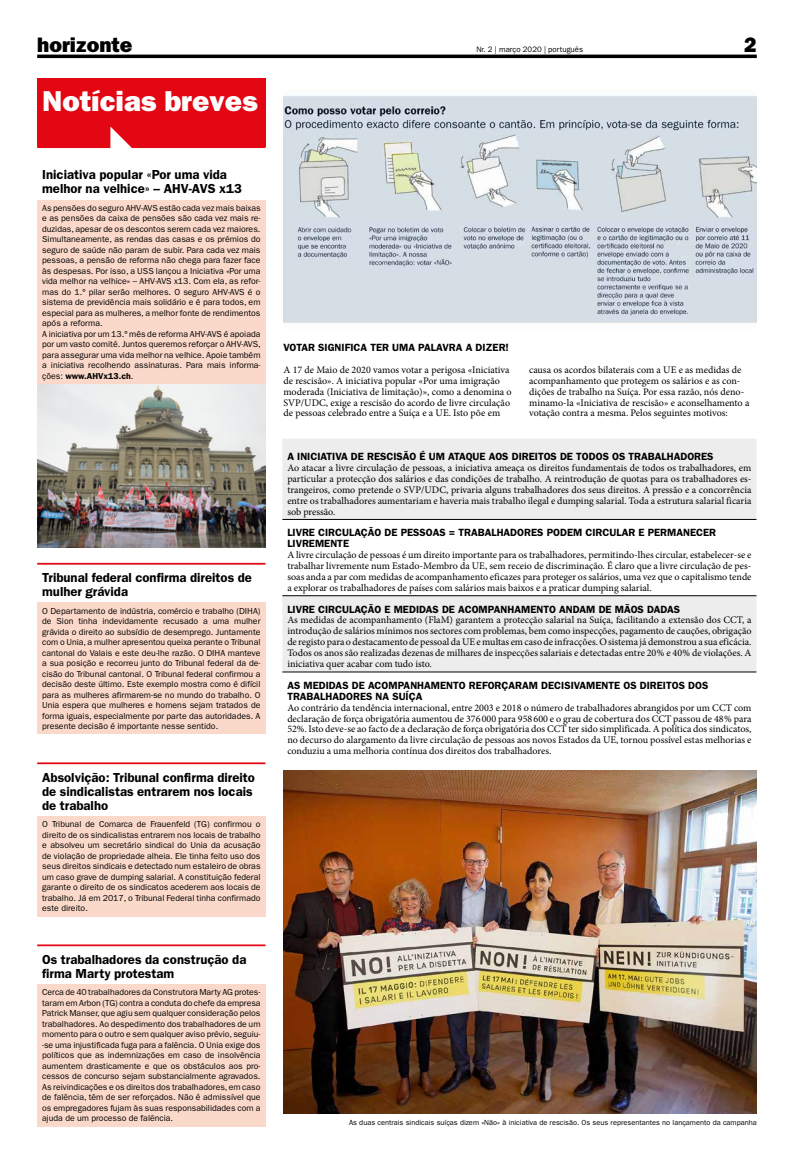
<style>
.page{position:relative;width:794px;height:1166px;background:#fff}
.page>*{position:absolute;margin:0;border:0;box-sizing:border-box;transform-origin:0 0}
.t1{font:800 28.88px "Franklin Gothic LT Pro";color:#fff}
.t2{font:800 21px "Franklin Gothic LT Pro";color:#000}
.t3{font:13.12px/14px "Franklin Gothic LT Pro Dm";color:#000}
.t4{font:10.5px/10.9px "Franklin Gothic LT Pro Dm";color:#000}
.t5{font:10.06px/10.9px "Minion Pro";color:#000;text-align:justify}
.t6{font:8.75px/10.5px "Franklin Gothic LT Pro";color:#000;text-align:justify}
.t7{font:8.75px "Franklin Gothic LT Pro Dm";color:#000}
.t8{font:7.88px "Franklin Gothic LT Pro";letter-spacing:.005em;color:#000}
.t9{font:7.44px "Franklin Gothic LT Pro";color:#000}
.s1{font-family:"Franklin Gothic LT Pro"}
</style>
<div class="page">
<hr style="left:37px;top:55px;width:719px;height:3px;background:#000">
<div style="left:37px;top:79px;width:228px;height:68px;background:#e30613"></div>
<hr style="left:37px;top:146px;width:228px;height:2px;background:#e30613">
<div style="left:37px;top:200px;width:228px;height:132px;background:#fbd9ca"></div>
<div style="left:37px;top:326px;width:228px;height:58px;background:#fbd9ca"></div>
<hr style="left:37px;top:563px;width:228px;height:2px;background:#e30613">
<div style="left:37px;top:602px;width:228px;height:132px;background:#fbd9ca"></div>
<hr style="left:37px;top:762px;width:228px;height:2px;background:#e30613">
<div style="left:37px;top:816px;width:228px;height:100px;background:#fbd9ca"></div>
<hr style="left:37px;top:944px;width:228px;height:2px;background:#e30613">
<div style="left:37px;top:984px;width:228px;height:142px;background:#fbd9ca"></div>
<svg style="left:110px;top:126px;width:22px;height:22px"></svg>
<img style="left:283px;top:95px;width:473px;height:228px">
<img style="left:37px;top:384px;width:228px;height:163px">
<svg style="left:282px;top:439px;width:474px;height:233px;fill:#ededed"></svg>
<hr style="left:282px;top:519px;width:474px;height:1px;background:#000">
<hr style="left:282px;top:595px;width:474px;height:1px;background:#000">
<hr style="left:282px;top:672px;width:474px;height:1px;background:#000">
<img style="left:283px;top:770px;width:473px;height:343px">
<h2 class="t2" style="left:37px;top:32px;width:97px">horizonte</h2>
<p class="t8" style="left:476px;top:44px;width:108px">Nr. 2 | março 2020 | português</p>
<h2 class="t2" style="left:744px;top:32px;width:14px">2</h2>
<h1 class="t1" style="left:42px;top:84px;width:217px">Notícias breves</h1>
<h3 class="t3" style="left:42px;top:168px;width:201px">Iniciativa popular «Por uma vida melhor na velhice» – AHV-AVS x13</h3>
<p class="t6" style="left:42px;top:203px;width:220px;text-align:left">As pensões do seguro AHV-AVS estão cada vez mais baixas e as pensões da caixa de pensões são cada vez mais re&shy;duzidas, apesar de os descontos serem cada vez maiores.<br>Simultaneamente, as rendas das casas e os prémios do seguro de saúde não param de subir. Para cada vez mais pessoas, a pensão de reforma não chega para fazer face às despesas. Por isso, a USS lançou a Iniciativa «Por uma vida melhor na velhice» – AHV-AVS x13. Com ela, as refor&shy;mas do 1.º pilar serão melhores. O seguro AHV-AVS é o sistema de previdência mais solidário e é para todos, em especial para as mulheres, a melhor fonte de rendimentos após a reforma.<br>A iniciativa por um 13.º mês de reforma AHV-AVS é apoiada por um vasto comité. Juntos queremos reforçar o AHV-AVS, para assegurar uma vida melhor na velhice. Apoie também a iniciativa recolhendo assinaturas. Para mais informa-</p>
<p class="t7" style="left:42px;top:371px;width:93px"><span class="s1">ções:</span> www.AHVx13.ch<span class="s1">.</span></p>
<h3 class="t3" style="left:42px;top:570px;width:211px">Tribunal federal confirma direitos de mulher grávida</h3>
<p class="t6" style="left:42px;top:605px;width:220px">O Departamento de indústria, comércio e trabalho (DIHA) de Sion tinha indevidamente recusado a uma mulher grávida o direito ao subsídio de desemprego. Juntamente com o Unia, a mulher apresentou queixa perante o Tribunal cantonal do Valais e este deu-lhe razão. O DIHA manteve a sua posição e recorreu junto do Tribunal federal da de&shy;cisão do Tribunal cantonal. O Tribunal federal confirmou a decisão deste último. Este exemplo mostra como é difícil para as mulheres afirmarem-se no mundo do trabalho. O Unia espera que mulheres e homens sejam tratados de forma iguais, especialmente por parte das autoridades. A presente decisão é importante nesse sentido.</p>
<h3 class="t3" style="left:42px;top:770px;width:214px">Absolvição: Tribunal confirma direito de sindicalistas entrarem nos locais de trabalho</h3>
<p class="t6" style="left:42px;top:819px;width:220px">O Tribunal de Comarca de Frauenfeld (TG) confirmou o direito de os sindicalistas entrarem nos locais de trabalho e absolveu um secretário sindical do Unia da acusação de violação de propriedade alheia. Ele tinha feito uso dos seus direitos sindicais e detectado num estaleiro de obras um caso grave de dumping salarial. A constituição federal garante o direito de os sindicatos acederem aos locais de trabalho. Já em 2017, o Tribunal Federal tinha confirmado este direito.</p>
<h3 class="t3" style="left:42px;top:952px;width:206px">Os trabalhadores da construção da firma Marty protestam</h3>
<p class="t6" style="left:42px;top:987px;width:220px">Cerca de 40 trabalhadores da Construtora Marty AG protes&shy;taram em Arbon (TG) contra a conduta do chefe da empresa Patrick Manser, que agiu sem qualquer consideração pelos trabalhadores. Ao despedimento dos trabalhadores de um momento para o outro e sem qualquer aviso prévio, seguiu--se uma injustificada fuga para a falência. O Unia exige dos políticos que as indemnizações em caso de insolvência aumentem drasticamente e que os obstáculos aos pro&shy;cessos de concurso sejam substancialmente agravados.<br>As reivindicações e os direitos dos trabalhadores, em caso de falência, têm de ser reforçados. Não é admissível que os empregadores fujam às suas responsabilidades com a ajuda de um processo de falência.</p>
<p class="t4" style="left:283px;top:342px;width:227px">VOTAR SIGNIFICA TER UMA PALAVRA A DIZER!</p>
<p class="t5" style="left:283px;top:364px;width:230px;text-align:left">A 17 de Maio de 2020 vamos votar a perigosa «Iniciativa de rescisão». A iniciativa popular «Por uma imigração moderada (Iniciativa de limitação)», como a denomina o SVP/UDC, exige a rescisão do acordo de livre circulação de pessoas celebrado entre a Suíça e a UE. Isto põe em</p>
<p class="t5" style="left:529px;top:364px;width:222px;text-align:left">causa os acordos bilaterais com a UE e as medidas de acompanhamento que protegem os salários e as con&shy;dições de trabalho na Suíça. Por essa razão, nós deno&shy;minamo-la «Iniciativa de rescisão» e aconselhamento a votação contra a mesma. Pelos seguintes motivos:</p>
<p class="t4" style="left:287px;top:451px;width:428px">A INICIATIVA DE RESCISÃO É UM ATAQUE AOS DIREITOS DE TODOS OS TRABALHADORES</p>
<p class="t5" style="left:287px;top:462px;width:466px">Ao atacar a livre circulação de pessoas, a iniciativa ameaça os direitos fundamentais de todos os trabalhadores, em particular a protecção dos salários e das condições de trabalho. A reintrodução de quotas para os trabalhadores es&shy;trangeiros, como pretende o SVP/UDC, privaria alguns trabalhadores dos seus direitos. A pressão e a concorrência entre os trabalhadores aumentariam e haveria mais trabalho ilegal e dumping salarial. Toda a estrutura salarial ficaria sob pressão.</p>
<p class="t4" style="left:287px;top:527px;width:430px">LIVRE CIRCULAÇÃO DE PESSOAS = TRABALHADORES PODEM CIRCULAR E PERMANECER<br>LIVREMENTE</p>
<p class="t5" style="left:287px;top:549px;width:466px">A livre circulação de pessoas é um direito importante para os trabalhadores, permitindo-lhes circular, estabelecer-se e trabalhar livremente num Estado-Membro da UE, sem receio de discriminação. É claro que a livre circulação de pes&shy;soas anda a par com medidas de acompanhamento eficazes para proteger os salários, uma vez que o capitalismo tende a explorar os trabalhadores de países com salários mais baixos e a praticar dumping salarial.</p>
<p class="t4" style="left:287px;top:603px;width:394px">LIVRE CIRCULAÇÃO E MEDIDAS DE ACOMPANHAMENTO ANDAM DE MÃOS DADAS</p>
<p class="t5" style="left:287px;top:615px;width:466px">As medidas de acompanhamento (FlaM) garantem a protecção salarial na Suíça, facilitando a extensão dos CCT, a introdução de salários mínimos nos sectores com problemas, bem como inspecções, pagamento de cauções, obrigação de registo para o destacamento de pessoal da UE e multas em caso de infracções. O sistema já demonstrou a sua eficácia.<br>Todos os anos são realizadas dezenas de milhares de inspecções salariais e detectadas entre 20% e 40% de violações. A iniciativa quer acabar com tudo isto.</p>
<p class="t4" style="left:287px;top:680px;width:422px">AS MEDIDAS DE ACOMPANHAMENTO REFORÇARAM DECISIVAMENTE OS DIREITOS DOS<br>TRABALHADORES NA SUÍÇA</p>
<p class="t5" style="left:287px;top:702px;width:466px">Ao contrário da tendência internacional, entre 2003 e 2018 o número de trabalhadores abrangidos por um CCT com declaração de força obrigatória aumentou de 376 000 para 958 600 e o grau de cobertura dos CCT passou de 48% para 52%. Isto deve-se ao facto de a declaração de força obrigatória dos CCT ter sido simplificada. A política dos sindicatos, no decurso do alargamento da livre circulação de pessoas aos novos Estados da UE, tornou possível estas melhorias e conduziu a uma melhoria contínua dos direitos dos trabalhadores.</p>
<p class="t9" style="left:349px;top:1118px;width:409px">As duas centrais sindicais suíças dizem «Não» à iniciativa de rescisão. Os seus representantes no lançamento da campanha</p>
</div>
